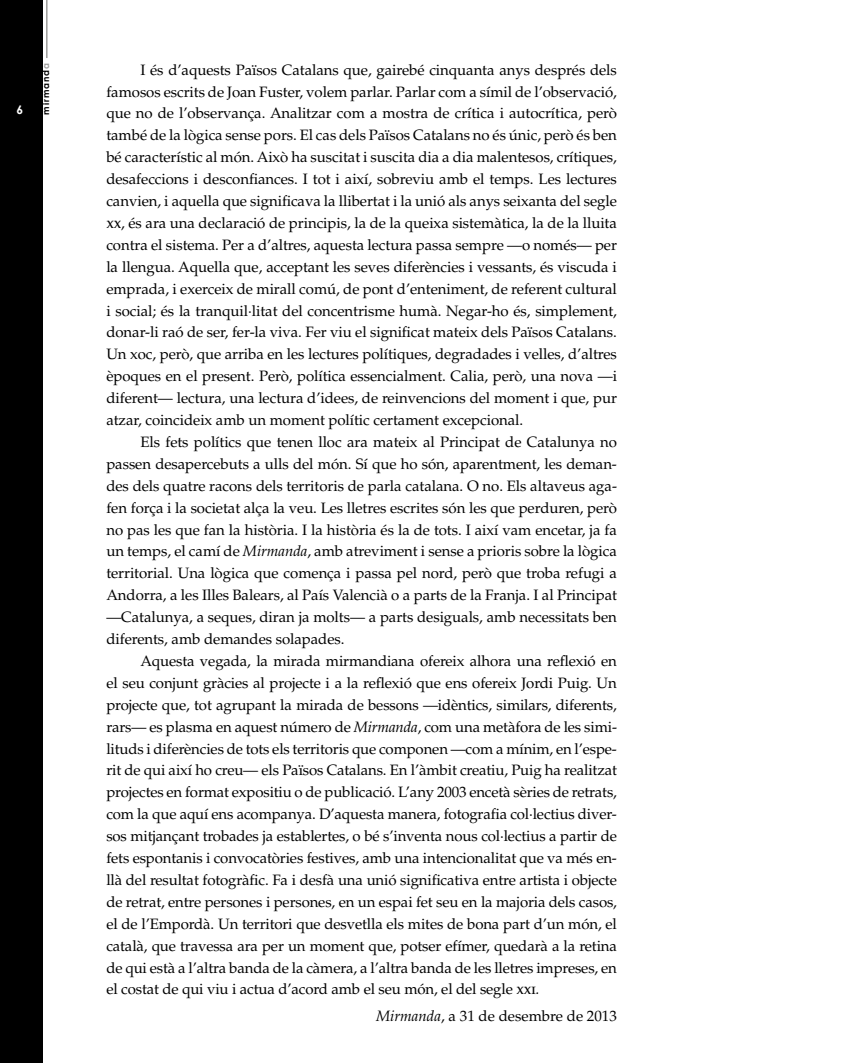
<style>
.page{position:relative;width:851px;height:1063px;background:#fff}
.page>*{position:absolute;margin:0;border:0;box-sizing:border-box;transform-origin:0 0}
.t1{font:15px/21.9px "Palatino LT Std";letter-spacing:-.005em;color:#000;text-align:justify}
.t2{font:700 12px "Century Gothic";color:#fff}
.t3{font:700 9px "Century Gothic";letter-spacing:.105em;color:#000}
.s1{color:#9d9d9c}
.s2{font-style:italic}
</style>
<div class="page">
<div style="left:0;top:0;width:43px;height:1063px;background:#000"></div>
<hr style="left:46px;top:0;width:2px;height:58px;background:#9d9d9c">
<p class="t2" style="left:16px;top:103px;width:8px">6</p>
<p class="t3" style="left:40px;top:115px;width:53px;rotate:-90deg">mirmand<span class="s1">a</span></p>
<p class="t1" style="left:106px;top:59px;width:512px;text-indent:34px">I és d’aquests Països Catalans que, gairebé cinquanta anys després dels famosos escrits de Joan Fuster, volem parlar. Parlar com a símil de l’observació, que no de l’observança. Analitzar com a mostra de crítica i autocrítica, però també de la lògica sense pors. El cas dels Països Catalans no és únic, però és ben bé característic al món. Això ha suscitat i suscita dia a dia malentesos, crítiques, desafeccions i desconfiances. I tot i així, sobreviu amb el temps. Les lectures canvien, i aquella que significava la llibertat i la unió als anys seixanta del segle xx, és ara una declaració de principis, la de la queixa sistemàtica, la de la lluita contra el sistema. Per a d’altres, aquesta lectura passa sempre —o només— per la llengua. Aquella que, acceptant les seves diferències i vessants, és viscuda i emprada, i exerceix de mirall comú, de pont d’enteniment, de referent cultural i social; és la tranquil·litat del concentrisme humà. Negar-ho és, simplement, donar-li raó de ser, fer-la viva. Fer viu el significat mateix dels Països Catalans.<br>Un xoc, però, que arriba en les lectures polítiques, degradades i velles, d’altres èpoques en el present. Però, política essencialment. Calia, però, una nova —i diferent— lectura, una lectura d’idees, de reinvencions del moment i que, pur atzar, coincideix amb un moment polític certament excepcional.</p>
<p class="t1" style="left:106px;top:431px;width:512px;text-indent:34px">Els fets polítics que tenen lloc ara mateix al Principat de Catalunya no passen desapercebuts a ulls del món. Sí que ho són, aparentment, les deman&shy;des dels quatre racons dels territoris de parla catalana. O no. Els altaveus aga&shy;fen força i la societat alça la veu. Les lletres escrites són les que perduren, però no pas les que fan la història. I la història és la de tots. I així vam encetar, ja fa un temps, el camí de <span class="s2">Mirmanda</span>, amb atreviment i sense a prioris sobre la lògica territorial. Una lògica que comença i passa pel nord, però que troba refugi a Andorra, a les Illes Balears, al País Valencià o a parts de la Franja. I al Principat —Catalunya, a seques, diran ja molts— a parts desiguals, amb necessitats ben diferents, amb demandes solapades.</p>
<p class="t1" style="left:106px;top:650px;width:512px;text-indent:34px">Aquesta vegada, la mirada mirmandiana ofereix alhora una reflexió en el seu conjunt gràcies al projecte i a la reflexió que ens ofereix Jordi Puig. Un projecte que, tot agrupant la mirada de bessons —idèntics, similars, diferents, rars— es plasma en aquest número de <span class="s2">Mirmanda</span>, com una metàfora de les simi&shy;lituds i diferències de tots els territoris que componen —com a mínim, en l’espe&shy;rit de qui així ho creu— els Països Catalans. En l’àmbit creatiu, Puig ha realitzat projectes en format expositiu o de publicació. L’any 2003 encetà sèries de retrats, com la que aquí ens acompanya. D’aquesta manera, fotografia col·lectius diver&shy;sos mitjançant trobades ja establertes, o bé s’inventa nous col·lectius a partir de fets espontanis i convocatòries festives, amb una intencionalitat que va més en&shy;llà del resultat fotogràfic. Fa i desfà una unió significativa entre artista i objecte de retrat, entre persones i persones, en un espai fet seu en la majoria dels casos, el de l’Empordà. Un territori que desvetlla els mites de bona part d’un món, el català, que travessa ara per un moment que, potser efímer, quedarà a la retina de qui està a l’altra banda de la càmera, a l’altra banda de les lletres impreses, en el costat de qui viu i actua d’acord amb el seu món, el del segle xxi<span class="s2">.</span></p>
<p class="t1" style="left:376px;top:1005px;width:242px"><span class="s2">Mirmanda</span>, a 31 de desembre de 2013</p>
</div>
